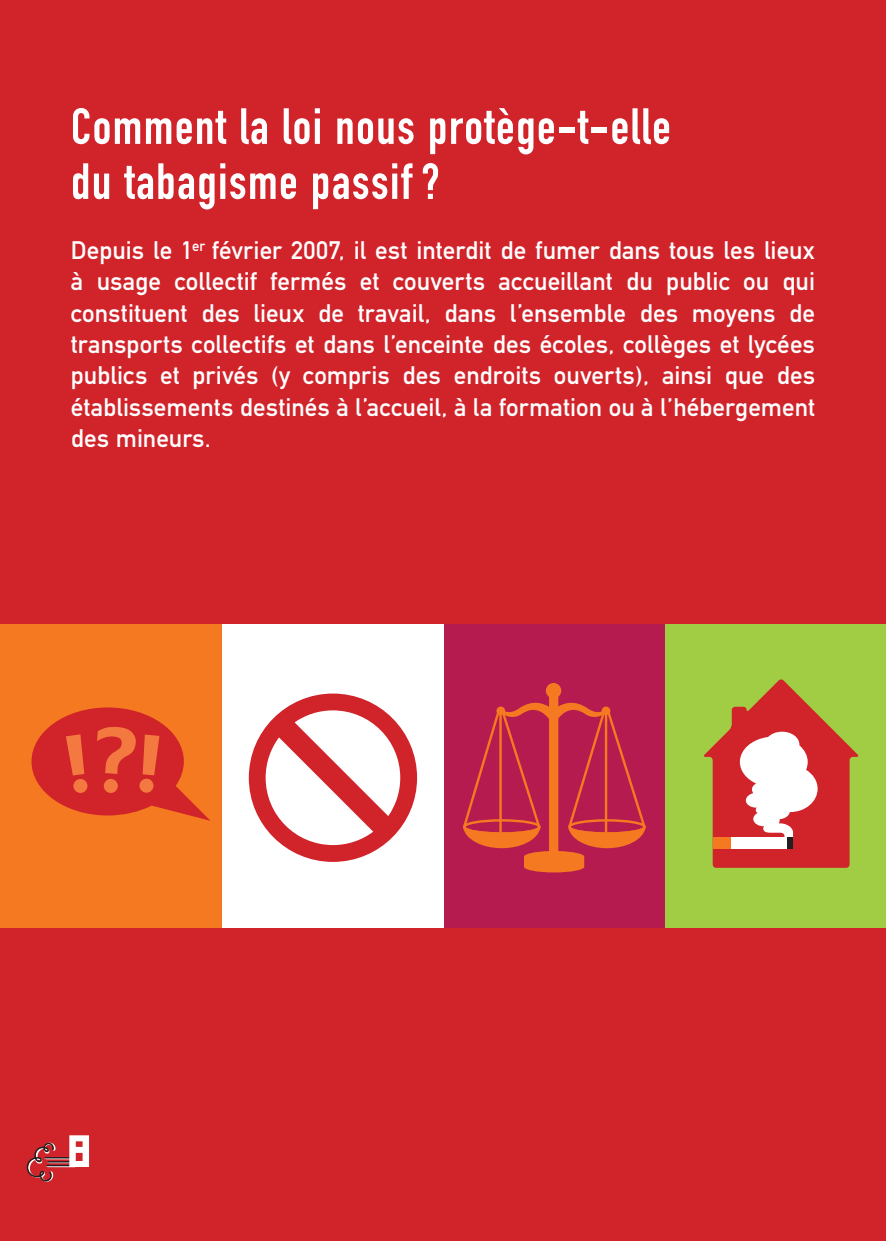
<style>
.page{position:relative;width:886px;height:1241px;background:#fff}
.page>*{position:absolute;margin:0;border:0;box-sizing:border-box;transform-origin:0 0}
.t1{font:75px "Minimum A Noir";color:#fff}
.t2{font:50px/55px "DIN Engschrift";letter-spacing:.03em;color:#fff}
.t3{font:25px/31.2px "DIN Mittelschrift Alternate";letter-spacing:.005em;color:#fff;text-align:justify}
</style>
<div class="page">
<div style="left:0;top:0;width:886px;height:1240px;background:#d1232a"></div>
<div style="left:444px;top:624px;width:222px;height:303px;background:#b51b4f"></div>
<div style="left:666px;top:624px;width:220px;height:303px;background:#a0cd44"></div>
<div style="left:222px;top:624px;width:222px;height:303px;background:#fff"></div>
<div style="left:0;top:624px;width:222px;height:303px;background:#f47921"></div>
<svg style="left:32px;top:707px;width:178px;height:113px"></svg>
<div style="left:73px;top:778px;width:14px;height:14px;background:#f47940;border-radius:50%"></div>
<div style="left:104px;top:778px;width:14px;height:14px;background:#f47940;border-radius:50%"></div>
<div style="left:139px;top:778px;width:14px;height:14px;background:#f47940;border-radius:50%"></div>
<svg style="left:249px;top:693px;width:168px;height:168px"></svg>
<svg style="left:704px;top:679px;width:155px;height:188px"></svg>
<div style="left:787px;top:836px;width:6px;height:12px;background:#231f20"></div>
<svg style="left:463px;top:683px;width:183px;height:189px"></svg>
<svg style="left:27px;top:1142px;width:50px;height:39px"></svg>
<h2 class="t2" style="left:71px;top:99px;width:601px">Comment la loi nous protège-t-elle du tabagisme passif?</h2>
<p class="t3" style="left:71px;top:234px;width:746px">Depuis le 1<sup>er</sup> février 2007, il est interdit de fumer dans tous les lieux à usage collectif fermés et couverts accueillant du public ou qui constituent des lieux de travail, dans l’ensemble des moyens de transports collectifs et dans l’enceinte des écoles, collèges et lycées publics et privés (y compris des endroits ouverts), ainsi que des établissements destinés à l’accueil, à la formation ou à l’hébergement des mineurs.</p>
<h1 class="t1" style="left:66px;top:1106px;width:31px">8</h1>
</div>
